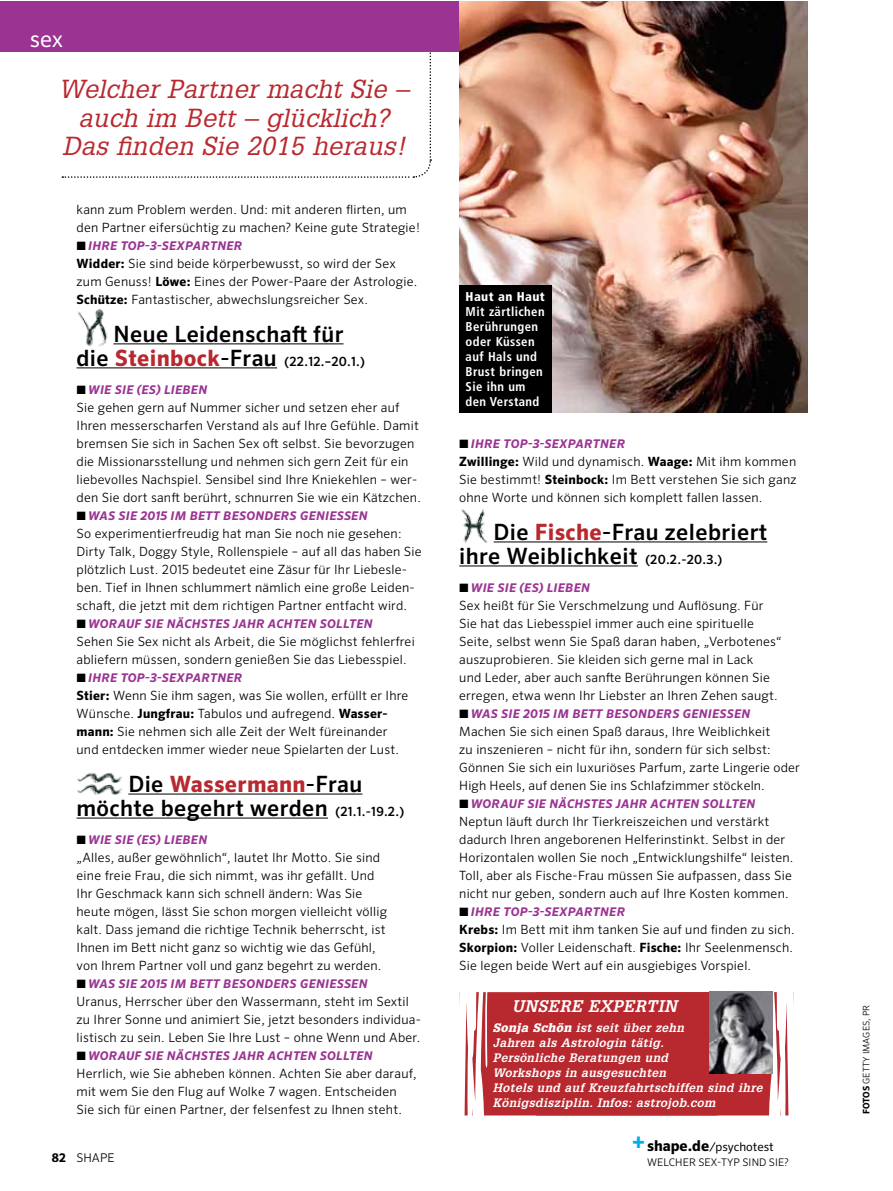
<style>
.page{position:relative;width:893px;height:1191px;background:#fff}
.page>*{position:absolute;margin:0;border:0;box-sizing:border-box;transform-origin:0 0}
.t1{font:italic 25.5px/28.5px "Glypha LT Pro";letter-spacing:.01em;color:#b8292f;text-align:center}
.t2{font:500 22.5px/24px "Sero Pro";letter-spacing:.015em;color:#000;text-align:center}
.t3{font:22.5px "Sero Pro";color:#fff}
.t4{font:italic 700 16.5px "Glypha LT Pro";letter-spacing:.03em;color:#fff}
.t5{font:300 12.75px/18px "Sero Pro";letter-spacing:.015em;color:#000}
.t6{font:700 condensed 12.75px/15px "Frutiger LT Com";letter-spacing:.03em;color:#fff}
.t7{font:500 12.75px "Sero Pro";color:#000}
.t8{font:900 condensed 12.75px "Frutiger LT Com";letter-spacing:.03em;color:#fff}
.t9{font:italic 700 12px "Sero Pro";letter-spacing:.025em;color:#9b3393}
.t10{font:italic 700 12px/15px "Glypha LT Pro";letter-spacing:.03em;color:#fff}
.t11{font:12px "Sero Pro";color:#000}
.t12{font:300 12px "Sero Pro";color:#000}
.t13{font:300 10.5px "Sero Pro";letter-spacing:.01em;color:#000}
.t14{font:300 9px "Sero Pro";letter-spacing:.01em;color:#000}
.s1{color:#000}
.s2{font-weight:700}
.s3{font-size:22.5px}
.s4{font-weight:700;font-size:22.5px;color:#b8292f}
.s5{font-weight:700;color:#b8292f}
.s6{font-size:12.75px}
.s7{font-weight:900}
.s8{font-weight:700;font-size:15px}
</style>
<div class="page">
<hr style="left:113px;top:343px;width:230px;height:1px;background:#000">
<hr style="left:77px;top:367px;width:200px;height:1px;background:#000">
<hr style="left:128px;top:793px;width:234px;height:1px;background:#000">
<hr style="left:77px;top:817px;width:251px;height:1px;background:#000">
<img style="left:78px;top:309px;width:30px;height:37px">
<img style="left:77px;top:772px;width:46px;height:23px">
<hr style="left:494px;top:541px;width:273px;height:1px;background:#000">
<hr style="left:459px;top:565px;width:179px;height:1px;background:#000">
<img style="left:461px;top:509px;width:27px;height:34px">
<svg style="left:459px;top:992px;width:335px;height:123px;background:#c1454a"></svg>
<img style="left:709px;top:992px;width:63px;height:81px">
<svg style="left:62px;top:51px;width:370px;height:127px"></svg>
<div style="left:0;top:1px;width:808px;height:50px;background:#9b3393"></div>
<img style="left:459px;top:1px;width:349px;height:411px">
<div style="left:459px;top:285px;width:92px;height:127px;background:#000"></div>
<h2 class="t3" style="left:30px;top:26px;width:35px">sex</h2>
<h1 class="t1" style="left:59px;top:74px;width:351px">Welcher Partner macht Sie – auch im Bett – glücklich?<br>Das finden Sie 2015 heraus!</h1>
<p class="t5" style="left:77px;top:200px;width:345px">kann zum Problem werden. Und: mit anderen flirten, um den Partner eifersüchtig zu machen? Keine gute Strategie!</p>
<p class="t9" style="left:77px;top:238px;width:167px"><span class="s1">■</span> IHRE TOP-3-SEXPARTNER</p>
<p class="t5" style="left:77px;top:254px;width:342px"><span class="s2">Widder:</span> Sie sind beide körperbewusst, so wird der Sex zum Genuss! <span class="s2">Löwe:</span> Eines der Power-Paare der Astrologie.<br><span class="s2">Schütze:</span> Fantastischer, abwechslungsreicher Sex.</p>
<h2 class="t2" style="left:113px;top:322px;width:231px">Neue Leidenschaft für</h2>
<p class="t7" style="left:77px;top:353px;width:290px"><span class="s3">die</span> <span class="s4">Steinbock</span><span class="s3">-Frau</span> (22.12.–20.1.)</p>
<p class="t9" style="left:77px;top:382px;width:132px"><span class="s1">■</span> WIE SIE (ES) LIEBEN</p>
<p class="t5" style="left:77px;top:398px;width:346px">Sie gehen gern auf Nummer sicher und setzen eher auf Ihren messerscharfen Verstand als auf Ihre Gefühle. Damit bremsen Sie sich in Sachen Sex oft selbst. Sie bevorzugen die Missionarsstellung und nehmen sich gern Zeit für ein liebevolles Nachspiel. Sensibel sind Ihre Kniekehlen – wer&shy;den Sie dort sanft berührt, schnurren Sie wie ein Kätzchen.</p>
<p class="t9" style="left:77px;top:508px;width:292px"><span class="s1">■</span> WAS SIE 2015 IM BETT BESONDERS GENIESSEN</p>
<p class="t5" style="left:77px;top:524px;width:347px">So experimentierfreudig hat man Sie noch nie gesehen:<br>Dirty Talk, Doggy Style, Rollenspiele – auf all das haben Sie plötzlich Lust. 2015 bedeutet eine Zäsur für Ihr Liebesle&shy;ben. Tief in Ihnen schlummert nämlich eine große Leiden&shy;schaft, die jetzt mit dem richtigen Partner entfacht wird.</p>
<p class="t9" style="left:77px;top:616px;width:298px"><span class="s1">■</span> WORAUF SIE NÄCHSTES JAHR ACHTEN SOLLTEN</p>
<p class="t5" style="left:77px;top:632px;width:340px">Sehen Sie Sex nicht als Arbeit, die Sie möglichst fehlerfrei abliefern müssen, sondern genießen Sie das Liebesspiel.</p>
<p class="t9" style="left:77px;top:670px;width:167px"><span class="s1">■</span> IHRE TOP-3-SEXPARTNER</p>
<p class="t5" style="left:77px;top:686px;width:333px"><span class="s2">Stier:</span> Wenn Sie ihm sagen, was Sie wollen, erfüllt er Ihre Wünsche. <span class="s2">Jungfrau:</span> Tabulos und aufregend. <span class="s2">Wasser&shy;mann:</span> Sie nehmen sich alle Zeit der Welt füreinander und entdecken immer wieder neue Spielarten der Lust.</p>
<h2 class="t2" style="left:77px;top:772px;width:329px">Die <span class="s5">Wassermann</span>-Frau<br>möchte begehrt werden <span class="s6">(21.1.-19.2.)</span></h2>
<p class="t9" style="left:77px;top:832px;width:132px"><span class="s1">■</span> WIE SIE (ES) LIEBEN</p>
<p class="t5" style="left:77px;top:848px;width:312px">„Alles, außer gewöhnlich“, lautet Ihr Motto. Sie sind eine freie Frau, die sich nimmt, was ihr gefällt. Und Ihr Geschmack kann sich schnell ändern: Was Sie heute mögen, lässt Sie schon morgen vielleicht völlig kalt. Dass jemand die richtige Technik beherrscht, ist Ihnen im Bett nicht ganz so wichtig wie das Gefühl, von Ihrem Partner voll und ganz begehrt zu werden.</p>
<p class="t9" style="left:77px;top:976px;width:292px"><span class="s1">■</span> WAS SIE 2015 IM BETT BESONDERS GENIESSEN</p>
<p class="t5" style="left:77px;top:992px;width:346px">Uranus, Herrscher über den Wassermann, steht im Sextil zu Ihrer Sonne und animiert Sie, jetzt besonders individua&shy;listisch zu sein. Leben Sie Ihre Lust – ohne Wenn und Aber.</p>
<p class="t9" style="left:77px;top:1048px;width:298px"><span class="s1">■</span> WORAUF SIE NÄCHSTES JAHR ACHTEN SOLLTEN</p>
<p class="t5" style="left:77px;top:1064px;width:342px">Herrlich, wie Sie abheben können. Achten Sie aber darauf, mit wem Sie den Flug auf Wolke 7 wagen. Entscheiden<br>Sie sich für einen Partner, der felsenfest zu Ihnen steht.</p>
<p class="t12" style="left:52px;top:1150px;width:64px"><span class="s2">82</span> SHAPE</p>
<p class="t8" style="left:466px;top:291px;width:81px">Haut an Haut</p>
<p class="t6" style="left:466px;top:305px;width:81px">Mit zärtlichen<br>Berührungen oder Küssen auf Hals und<br>Brust bringen<br>Sie ihn um den Verstand</p>
<p class="t9" style="left:459px;top:436px;width:167px"><span class="s1">■</span> IHRE TOP-3-SEXPARTNER</p>
<p class="t5" style="left:459px;top:452px;width:339px;text-align:justify"><span class="s2">Zwillinge:</span> Wild und dynamisch. <span class="s2">Waage:</span> Mit ihm kommen Sie bestimmt! <span class="s2">Steinbock:</span> Im Bett verstehen Sie sich ganz ohne Worte und können sich komplett fallen lassen.</p>
<h2 class="t2" style="left:459px;top:520px;width:310px;text-align:left;text-indent:34px">Die <span class="s5">Fische</span>-Frau zelebriert ihre Weiblichkeit <span class="s6">(20.2.-20.3.)</span></h2>
<p class="t9" style="left:459px;top:580px;width:132px"><span class="s1">■</span> WIE SIE (ES) LIEBEN</p>
<p class="t5" style="left:459px;top:596px;width:324px">Sex heißt für Sie Verschmelzung und Auflösung. Für Sie hat das Liebesspiel immer auch eine spirituelle Seite, selbst wenn Sie Spaß daran haben, „Verbotenes“ auszuprobieren. Sie kleiden sich gerne mal in Lack<br>und Leder, aber auch sanfte Berührungen können Sie erregen, etwa wenn Ihr Liebster an Ihren Zehen saugt.</p>
<p class="t9" style="left:459px;top:706px;width:292px"><span class="s1">■</span> WAS SIE 2015 IM BETT BESONDERS GENIESSEN</p>
<p class="t5" style="left:459px;top:722px;width:342px">Machen Sie sich einen Spaß daraus, Ihre Weiblichkeit<br>zu inszenieren – nicht für ihn, sondern für sich selbst:<br>Gönnen Sie sich ein luxuriöses Parfum, zarte Lingerie oder High Heels, auf denen Sie ins Schlafzimmer stöckeln.</p>
<p class="t9" style="left:459px;top:796px;width:298px"><span class="s1">■</span> WORAUF SIE NÄCHSTES JAHR ACHTEN SOLLTEN</p>
<p class="t5" style="left:459px;top:812px;width:336px">Neptun läuft durch Ihr Tierkreiszeichen und verstärkt dadurch Ihren angeborenen Helferinstinkt. Selbst in der Horizontalen wollen Sie noch „Entwicklungshilfe“ leisten.<br>Toll, aber als Fische-Frau müssen Sie aufpassen, dass Sie nicht nur geben, sondern auch auf Ihre Kosten kommen.</p>
<p class="t9" style="left:459px;top:904px;width:167px"><span class="s1">■</span> IHRE TOP-3-SEXPARTNER</p>
<p class="t5" style="left:459px;top:920px;width:337px;text-align:justify"><span class="s2">Krebs:</span> Im Bett mit ihm tanken Sie auf und finden zu sich.<br><span class="s2">Skorpion:</span> Voller Leidenschaft. <span class="s2">Fische:</span> Ihr Seelenmensch.<br>Sie legen beide Wert auf ein ausgiebiges Vorspiel.</p>
<p class="t4" style="left:512px;top:996px;width:166px">UNSERE EXPERTIN</p>
<p class="t10" style="left:493px;top:1019px;width:271px"><span class="s7">Sonja Schön</span> ist seit über zehn<br>Jahren als Astrologin tätig.<br>Persönliche Beratungen und<br>Workshops in ausgesuchten<br>Hotels und auf Kreuzfahrtschiffen sind ihre Königsdisziplin. Infos: astrojob.com</p>
<p class="t11" style="left:632px;top:1139px;width:143px"><sup>+</sup> <span class="s8">shape.de</span>/psychotest</p>
<p class="t13" style="left:647px;top:1155px;width:143px">WELCHER SEX-TYP SIND SIE?</p>
<p class="t14" style="left:861px;top:1114px;width:111px;rotate:-90deg"><span class="s2">FOTOS</span> GETTY IMAGES, PR</p>
</div>
